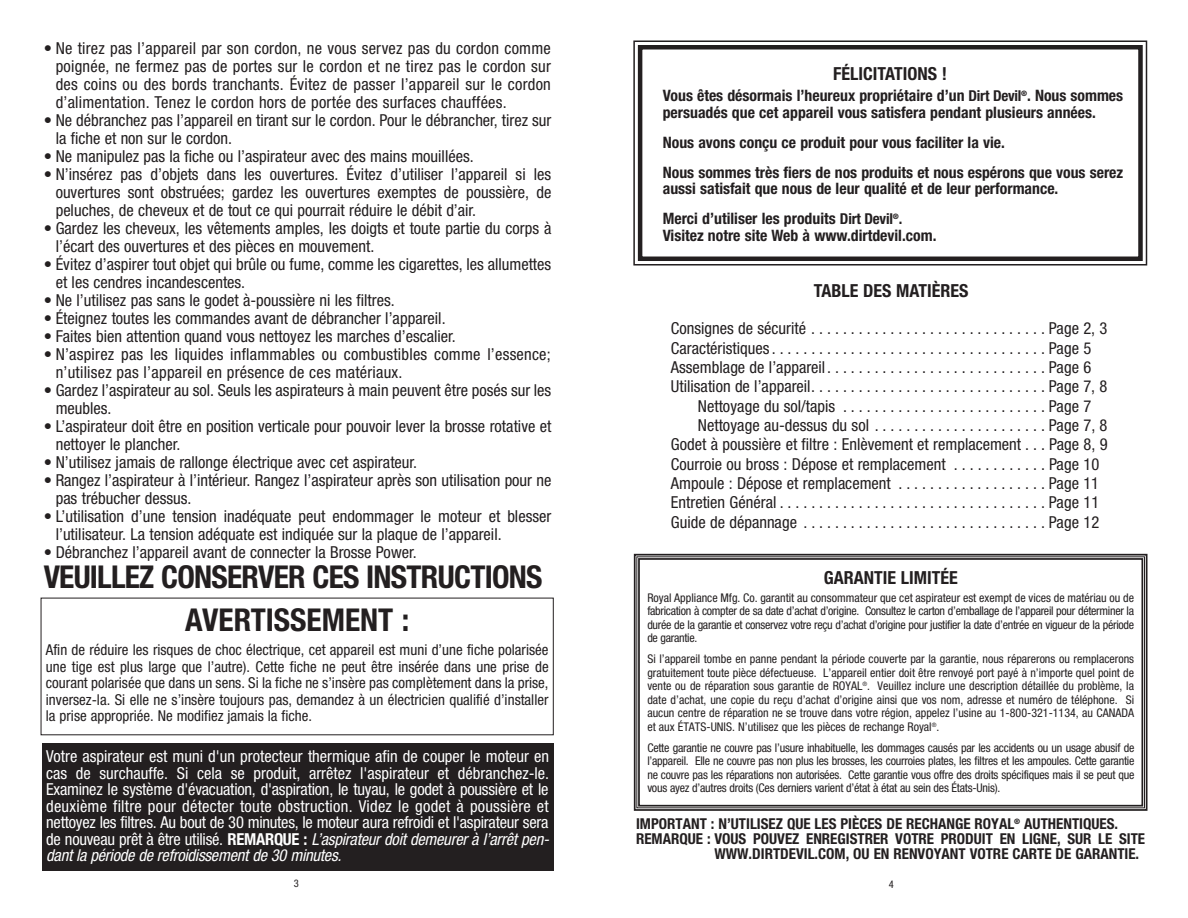
<style>
.page{position:relative;width:1188px;height:918px;background:#fff}
.page>*{position:absolute;margin:0;border:0;box-sizing:border-box;transform-origin:0 0}
.t1{font:700 condensed 31.5px/43.7px "Helvetica Neue";letter-spacing:-.025em;color:#231f20;text-align:center}
.t2{font:700 condensed 18px "Helvetica Neue";color:#231f20}
.t3{font:condensed 16.5px/18px "Helvetica Neue";color:#231f20}
.t4{font:condensed 16.5px/16.5px "Helvetica Neue";letter-spacing:-.015em;color:#fff;text-align:justify}
.t5{font:700 condensed 15.75px/30px "Helvetica Neue";color:#231f20}
.t6{font:condensed 15px/16.5px "Helvetica Neue";color:#231f20;text-align:justify}
.t7{font:700 condensed 15px "Helvetica Neue";color:#231f20}
.t8{font:condensed 12px/13.5px "Helvetica Neue";letter-spacing:-.02em;color:#231f20;text-align:justify}
.t9{font:condensed 10.5px "Helvetica Neue";color:#231f20}
.s1{font-weight:700}
.s2{font-style:italic}
.s3{font-size:15px}
</style>
<div class="page">
<div style="left:633px;top:40px;width:514px;height:226px;border:2px solid #231f20"></div>
<div style="left:638px;top:45px;width:505px;height:216px;border:4px solid #231f20"></div>
<div style="left:634px;top:554px;width:514px;height:257px;border:2px solid #231f20"></div>
<div style="left:638px;top:558px;width:505px;height:249px;border:2px solid #231f20"></div>
<div style="left:42px;top:743px;width:512px;height:128px;background:#231f20"></div>
<p class="t3" style="left:56px;top:40px;width:497px;text-align:justify;text-indent:-12px">• Ne tirez pas l’appareil par son cordon, ne vous servez pas du cordon comme poignée, ne fermez pas de portes sur le cordon et ne tirez pas le cordon sur des coins ou des bords tranchants. Évitez de passer l’appareil sur le cordon d’alimentation. Tenez le cordon hors de portée des surfaces chauffées.</p>
<p class="t3" style="left:56px;top:112px;width:497px;text-indent:-12px">• Ne débranchez pas l’appareil en tirant sur le cordon. Pour le débrancher, tirez sur la fiche et non sur le cordon.</p>
<p class="t3" style="left:44px;top:148px;width:432px">• Ne manipulez pas la fiche ou l’aspirateur avec des mains mouillées.</p>
<p class="t3" style="left:56px;top:166px;width:497px;text-align:justify;text-indent:-12px">• N’insérez pas d’objets dans les ouvertures. Évitez d’utiliser l’appareil si les ouvertures sont obstruées; gardez les ouvertures exemptes de poussière, de peluches, de cheveux et de tout ce qui pourrait réduire le débit d’air.</p>
<p class="t3" style="left:56px;top:220px;width:497px;text-indent:-12px">• Gardez les cheveux, les vêtements amples, les doigts et toute partie du corps à l’écart des ouvertures et des pièces en mouvement.</p>
<p class="t3" style="left:56px;top:256px;width:497px;text-indent:-12px">• Évitez d’aspirer tout objet qui brûle ou fume, comme les cigarettes, les allumettes et les cendres incandescentes.</p>
<p class="t3" style="left:44px;top:292px;width:353px">• Ne l’utilisez pas sans le godet à-poussière ni les filtres.</p>
<p class="t3" style="left:44px;top:310px;width:403px">• Éteignez toutes les commandes avant de débrancher l’appareil.</p>
<p class="t3" style="left:44px;top:328px;width:414px">• Faites bien attention quand vous nettoyez les marches d’escalier.</p>
<p class="t3" style="left:56px;top:346px;width:497px;text-indent:-12px">• N’aspirez pas les liquides inflammables ou combustibles comme l’essence; n’utilisez pas l’appareil en présence de ces matériaux.</p>
<p class="t3" style="left:56px;top:382px;width:497px;text-indent:-12px">• Gardez l’aspirateur au sol. Seuls les aspirateurs à main peuvent être posés sur les meubles.</p>
<p class="t3" style="left:56px;top:418px;width:497px;text-indent:-12px">• L’aspirateur doit être en position verticale pour pouvoir lever la brosse rotative et nettoyer le plancher.</p>
<p class="t3" style="left:44px;top:454px;width:375px">• N’utilisez jamais de rallonge électrique avec cet aspirateur.</p>
<p class="t3" style="left:56px;top:472px;width:497px;text-indent:-12px">• Rangez l’aspirateur à l’intérieur. Rangez l’aspirateur après son utilisation pour ne pas trébucher dessus.</p>
<p class="t3" style="left:56px;top:508px;width:497px;text-indent:-12px">• L’utilisation d’une tension inadéquate peut endommager le moteur et blesser l’utilisateur. La tension adéquate est indiquée sur la plaque de l’appareil.</p>
<p class="t3" style="left:44px;top:544px;width:375px">• Débranchez l’appareil avant de connecter la Brosse Power.</p>
<h1 class="t1" style="left:44px;top:557px;width:500px">VEUILLEZ CONSERVER CES INSTRUCTIONS<br>AVERTISSEMENT :</h1>
<p class="t6" style="left:46px;top:643px;width:504px">Afin de réduire les risques de choc électrique, cet appareil est muni d’une fiche polarisée une tige est plus large que l’autre). Cette fiche ne peut être insérée dans une prise de courant polarisée que dans un sens. Si la fiche ne s’insère pas complètement dans la prise, inversez-la. Si elle ne s’insère toujours pas, demandez à un électricien qualifié d’installer la prise appropriée. Ne modifiez jamais la fiche.</p>
<p class="t4" style="left:46px;top:750px;width:505px">Votre aspirateur est muni d'un protecteur thermique afin de couper le moteur en cas de surchauffe. Si cela se produit, arrêtez l'aspirateur et débranchez-le.<br>Examinez le système d'évacuation, d'aspiration, le tuyau, le godet à poussière et le deuxième filtre pour détecter toute obstruction. Videz le godet à poussière et nettoyez les filtres. Au bout de 30 minutes, le moteur aura refroidi et l'aspirateur sera de nouveau prêt à être utilisé. <span class="s1">REMARQUE :</span> <span class="s2">L’aspirateur doit demeurer à l’arrêt pen&shy;dant la période de refroidissement de 30 minutes.</span></p>
<p class="t2" style="left:833px;top:67px;width:115px">FÉLICITATIONS !</p>
<p class="t5" style="left:663px;top:89px;width:462px;line-height:16.5px">Vous êtes désormais l’heureux propriétaire d’un <span class="s3">Dirt Devil</span><sup>®</sup>. Nous sommes persuadés que cet appareil vous satisfera pendant plusieurs années.</p>
<p class="t5" style="left:663px;top:128px;width:462px">Nous avons conçu ce produit pour vous faciliter la vie.<br>Nous sommes très fiers de nos produits et nous espérons que vous serez</p>
<p class="t5" style="left:663px;top:175px;width:397px">aussi satisfait que nous de leur qualité et de leur performance.<br>Merci d’utiliser les produits <span class="s3">Dirt Devil</span><sup>®</sup><span class="s3">.</span></p>
<p class="t5" style="left:663px;top:221px;width:275px">Visitez notre site Web à www.dirtdevil.com.</p>
<p class="t2" style="left:814px;top:284px;width:156px">TABLE DES MATIÈRES</p>
<p class="t3" style="left:671px;top:321px;width:438px">Consignes de sécurité..............................Page 2, 3</p>
<p class="t3" style="left:671px;top:340px;width:422px">Caractéristiques . . . . . . . . . . . . . . . . . . . . . . . . . . . . . . . . . . . Page 5</p>
<p class="t3" style="left:671px;top:359px;width:422px">Assemblage de l’appareil. . . . . . . . . . . . . . . . . . . . . . . . . . . . Page 6</p>
<p class="t3" style="left:671px;top:379px;width:438px">Utilisation de l’appareil..............................Page 7, 8</p>
<p class="t3" style="left:698px;top:398px;width:395px">Nettoyage du sol/tapis . . . . . . . . . . . . . . . . . . . . . . . . . . Page 7</p>
<p class="t3" style="left:698px;top:417px;width:411px">Nettoyage au-dessus du sol . . . . . . . . . . . . . . . . . . . . . . Page 7, 8</p>
<p class="t3" style="left:671px;top:437px;width:438px">Godet à poussière et filtre : Enlèvement et remplacement . . . Page 8, 9</p>
<p class="t3" style="left:671px;top:456px;width:430px">Courroie ou bross : Dépose et remplacement . . . . . . . . . . . . Page 10</p>
<p class="t3" style="left:671px;top:476px;width:430px">Ampoule : Dépose et remplacement . . . . . . . . . . . . . . . . . . . Page 11</p>
<p class="t3" style="left:671px;top:495px;width:430px">Entretien Général . . . . . . . . . . . . . . . . . . . . . . . . . . . . . . . . . . Page 11</p>
<p class="t3" style="left:671px;top:514px;width:430px">Guide de dépannage . . . . . . . . . . . . . . . . . . . . . . . . . . . . . . . Page 12</p>
<p class="t2" style="left:824px;top:571px;width:135px">GARANTIE LIMITÉE</p>
<p class="t8" style="left:647px;top:592px;width:488px">Royal Appliance Mfg. Co. garantit au consommateur que cet aspirateur est exempt de vices de matériau ou de fabrication à compter de sa date d’achat d’origine. Consultez le carton d’emballage de l’appareil pour déterminer la durée de la garantie et conservez votre reçu d’achat d’origine pour justifier la date d’entrée en vigueur de la période de garantie.</p>
<p class="t8" style="left:647px;top:653px;width:488px">Si l’appareil tombe en panne pendant la période couverte par la garantie, nous réparerons ou remplacerons gratuitement toute pièce défectueuse. L’appareil entier doit être renvoyé port payé à n’importe quel point de vente ou de réparation sous garantie de ROYAL<sup>®</sup>. Veuillez inclure une description détaillée du problème, la date d’achat, une copie du reçu d’achat d’origine ainsi que vos nom, adresse et numéro de téléphone. Si aucun centre de réparation ne se trouve dans votre région, appelez l’usine au 1-800-321-1134, au CANADA et aux ÉTATS-UNIS. N’utilisez que les pièces de rechange Royal<sup>®</sup>.</p>
<p class="t8" style="left:647px;top:742px;width:489px">Cette garantie ne couvre pas l’usure inhabituelle, les dommages causés par les accidents ou un usage abusif de l’appareil. Elle ne couvre pas non plus les brosses, les courroies plates, les filtres et les ampoules. Cette garantie ne couvre pas les réparations non autorisées. Cette garantie vous offre des droits spécifiques mais il se peut que vous ayez d’autres droits (Ces derniers varient d’état à état au sein des États-Unis).</p>
<p class="t7" style="left:636px;top:818px;width:484px">IMPORTANT : N’UTILISEZ QUE LES PIÈCES DE RECHANGE ROYAL<sup>®</sup> AUTHENTIQUES.</p>
<p class="t7" style="left:636px;top:833px;width:511px">REMARQUE : VOUS POUVEZ ENREGISTRER VOTRE PRODUIT EN LIGNE, SUR LE SITE</p>
<p class="t7" style="left:714px;top:848px;width:426px">WWW.DIRTDEVIL.COM, OU EN RENVOYANT VOTRE CARTE DE GARANTIE.</p>
<p class="t9" style="left:294px;top:880px;width:7px">3</p>
<p class="t9" style="left:889px;top:880px;width:7px">4</p>
</div>
